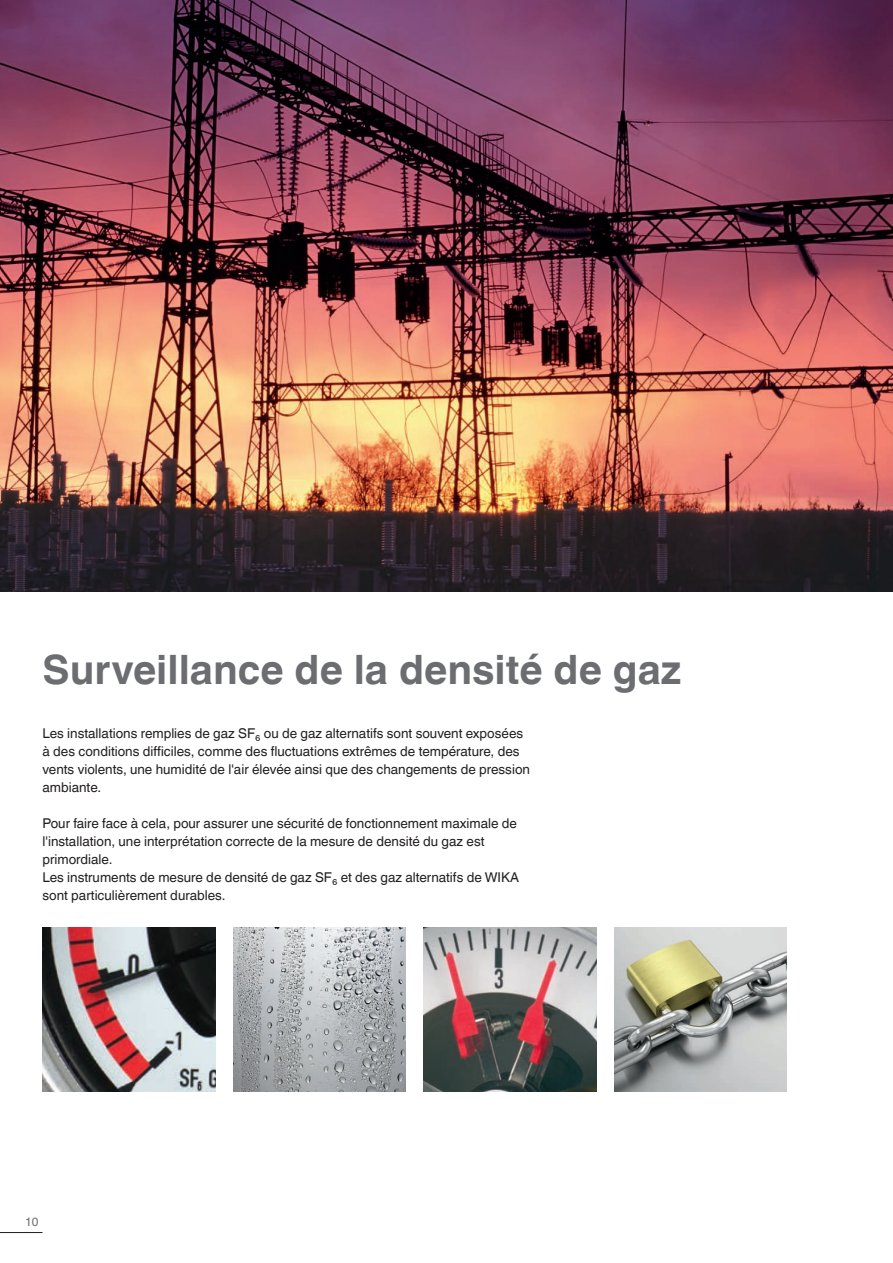
<style>
.page{position:relative;width:893px;height:1263px;background:#fff}
.page>*{position:absolute;margin:0;border:0;box-sizing:border-box;transform-origin:0 0}
.t1{font:700 40.5px "Helvetica World";color:#6c6d70}
.t2{font:13.5px/18px "Helvetica World";color:#231f20}
.t3{font:12px "Helvetica World";color:#6c6d70}
</style>
<div class="page">
<img style="left:0;top:0;width:893px;height:591px">
<img style="left:43px;top:927px;width:172px;height:164px">
<img style="left:233px;top:927px;width:173px;height:164px">
<img style="left:423px;top:927px;width:173px;height:164px">
<img style="left:614px;top:927px;width:173px;height:164px">
<hr style="left:0;top:1232px;width:43px;height:1px;background:#231f20">
<h1 class="t1" style="left:43px;top:646px;width:640px">Surveillance de la densité de gaz</h1>
<p class="t2" style="left:43px;top:724px;width:489px">Les installations remplies de gaz SF₆ ou de gaz alternatifs sont souvent exposées à des conditions difficiles, comme des fluctuations extrêmes de température, des vents violents, une humidité de l'air élevée ainsi que des changements de pression ambiante.</p>
<p class="t2" style="left:43px;top:814px;width:478px">Pour faire face à cela, pour assurer une sécurité de fonctionnement maximale de l'installation, une interprétation correcte de la mesure de densité du gaz est primordiale.<br>Les instruments de mesure de densité de gaz SF₆ et des gaz alternatifs de WIKA sont particulièrement durables.</p>
<p class="t3" style="left:25px;top:1215px;width:15px">10</p>
</div>
